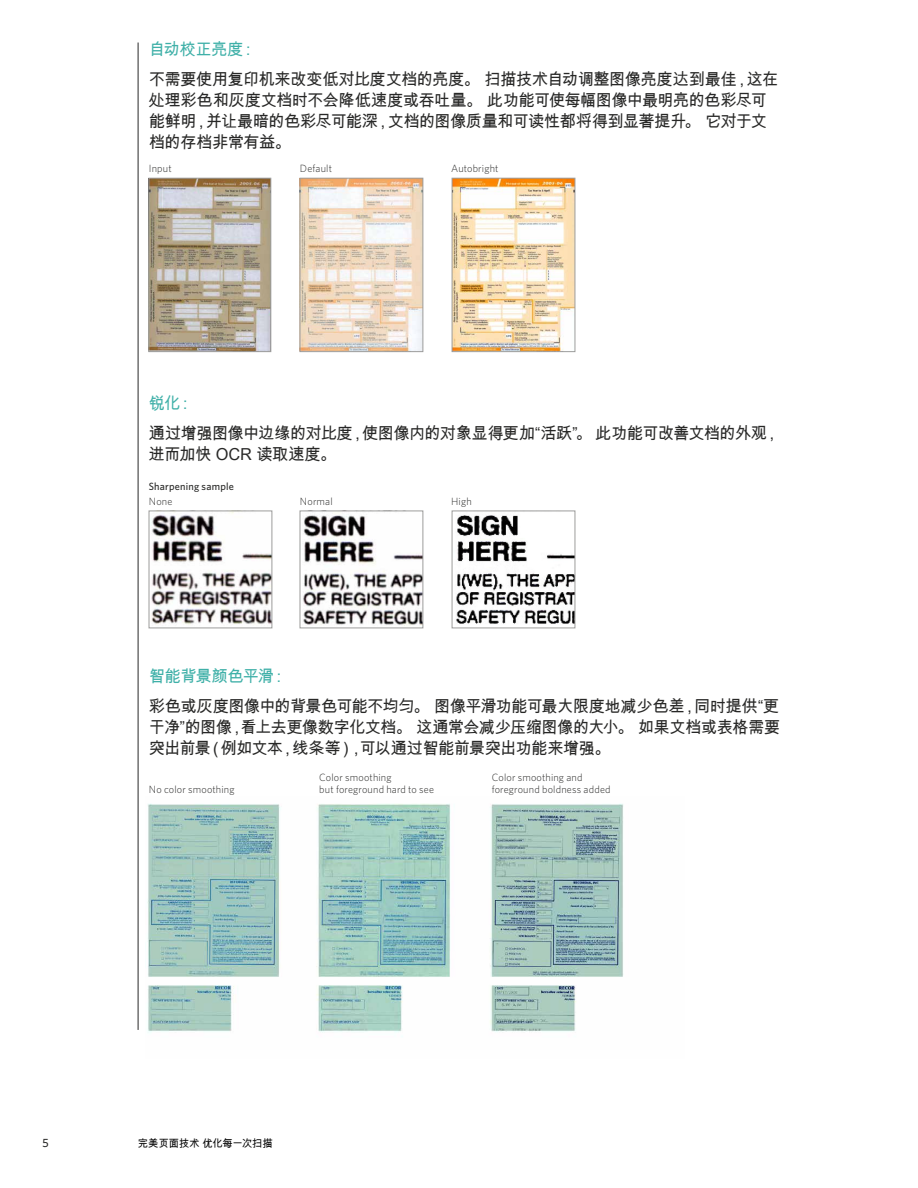
<style>
.page{position:relative;width:918px;height:1188px;background:#fff}
.page>*{position:absolute;margin:0;border:0;box-sizing:border-box;transform-origin:0 0}
.t1{font:16.5px/21px "Arial Unicode MS";color:#282827}
.t2{font:16.5px "Arial Unicode MS";color:#3fb0a8}
.t3{font:500 12px "Whitney";color:#282827}
.t4{font:300 10.5px/12px "Whitney";letter-spacing:.015em;color:#282827}
.t5{font:500 10.5px "Whitney";letter-spacing:.02em;color:#282827}
.t6{font:10.5px "Arial Unicode MS";letter-spacing:-.01em;color:#000}
</style>
<div class="page">
<hr style="left:138px;top:43px;width:1px;height:987px;background:#282827">
<img style="left:151px;top:513px;width:119px;height:112px">
<div style="left:149px;top:511px;width:123px;height:117px;border:1px solid #9d9d9c"></div>
<img style="left:303px;top:515px;width:118px;height:111px">
<div style="left:300px;top:511px;width:123px;height:117px;border:1px solid #9d9d9c"></div>
<img style="left:456px;top:515px;width:117px;height:109px">
<div style="left:452px;top:511px;width:123px;height:117px;border:1px solid #9d9d9c"></div>
<img style="left:151px;top:180px;width:118px;height:170px">
<div style="left:149px;top:178px;width:122px;height:174px;border:1px solid #9d9d9c"></div>
<img style="left:302px;top:180px;width:119px;height:170px">
<div style="left:300px;top:178px;width:123px;height:174px;border:1px solid #9d9d9c"></div>
<img style="left:454px;top:180px;width:119px;height:170px">
<div style="left:452px;top:178px;width:123px;height:174px;border:1px solid #9d9d9c"></div>
<img style="left:147px;top:803px;width:477px;height:230px">
<p class="t2" style="left:149px;top:37px;width:109px">自动校正亮度：</p>
<p class="t1" style="left:149px;top:68px;width:631px">不需要使用复印机来改变低对比度文档的亮度。 扫描技术自动调整图像亮度达到最佳，这在处理彩色和灰度文档时不会降低速度或吞吐量。 此功能可使每幅图像中最明亮的色彩尽可能鲜明，并让最暗的色彩尽可能深，文档的图像质量和可读性都将得到显著提升。 它对于文档的存档非常有益。</p>
<p class="t4" style="left:149px;top:162px;width:24px">Input</p>
<p class="t4" style="left:300px;top:162px;width:34px">Default</p>
<p class="t4" style="left:451px;top:162px;width:49px">Autobright</p>
<p class="t2" style="left:149px;top:391px;width:46px">锐化：</p>
<p class="t1" style="left:149px;top:422px;width:633px">通过增强图像中边缘的对比度，使图像内的对象显得更加“活跃”。 此功能可改善文档的外观，进而加快 OCR 读取速度。</p>
<p class="t5" style="left:149px;top:479px;width:87px">Sharpening sample</p>
<p class="t4" style="left:149px;top:495px;width:25px">None</p>
<p class="t4" style="left:300px;top:495px;width:34px">Normal</p>
<p class="t4" style="left:451px;top:495px;width:22px">High</p>
<p class="t2" style="left:149px;top:664px;width:140px">智能背景颜色平滑：</p>
<p class="t1" style="left:149px;top:695px;width:633px;text-align:justify">彩色或灰度图像中的背景色可能不均匀。 图像平滑功能可最大限度地减少色差，同时提供“更干净”的图像，看上去更像数字化文档。 这通常会减少压缩图像的大小。 如果文档或表格需要突出前景（例如文本，线条等），可以通过智能前景突出功能来增强。</p>
<p class="t4" style="left:149px;top:783px;width:87px">No color smoothing</p>
<p class="t4" style="left:319px;top:771px;width:116px">Color smoothing<br>but foreground hard to see</p>
<p class="t4" style="left:492px;top:771px;width:120px">Color smoothing and foreground boldness added</p>
<p class="t3" style="left:43px;top:1134px;width:8px">5</p>
<p class="t6" style="left:138px;top:1135px;width:136px">完美页面技术 优化每一次扫描</p>
</div>
